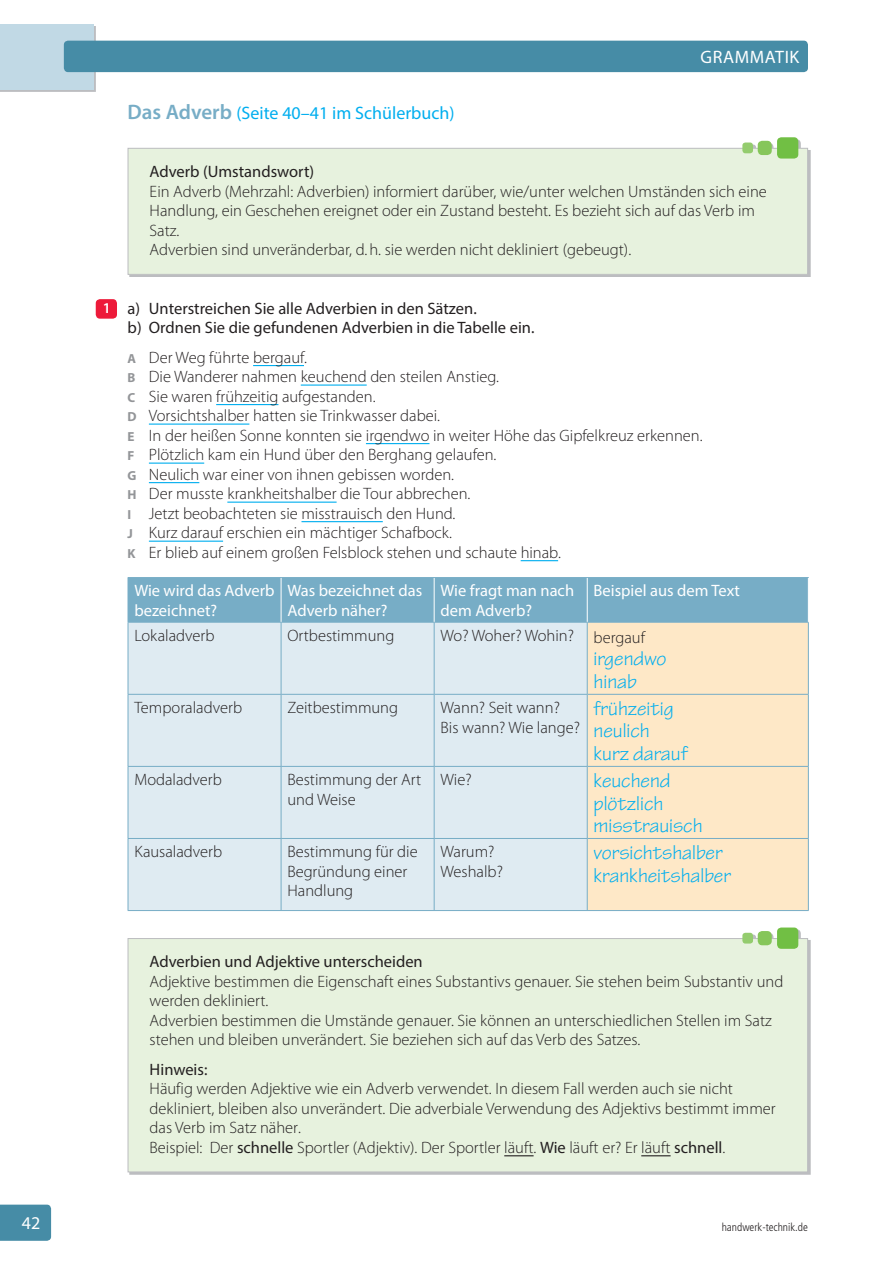
<style>
.page{position:relative;width:893px;height:1265px;background:#fff}
.page>*{position:absolute;margin:0;border:0;box-sizing:border-box;transform-origin:0 0}
.t1{font:21px/22.5px "Tekton Pro";color:#00aeef}
.t2{font:18px "Myriad Pro";color:#00aeef}
.t3{font:18px "Myriad Pro";letter-spacing:.03em;color:#fff}
.t4{font:300 16.5px/19.5px "Myriad Pro";color:#231f20}
.t5{font:16.5px/19.5px "Myriad Pro";color:#fff}
.t6{font:16.5px/19.5px "Myriad Pro";color:#231f20}
.t7{font:600 15px "Myriad Pro";color:#fff}
.t8{font:300 condensed 11.25px "Frutiger LT Std";color:#231f20}
.s1{font-weight:600;font-size:21px;color:#77adc6}
.s2{font-weight:400}
.s3{font-weight:700;font-size:13.2px;color:#939598}
</style>
<div class="page">
<div style="left:0;top:1204px;width:51px;height:36px;background:#468ca6"></div>
<div style="left:0;top:24px;width:94px;height:66px;background:#c1d9e5"></div>
<div style="left:64px;top:41px;width:744px;height:31px;background:#468ca6;border-radius:4px"></div>
<hr style="left:253px;top:365px;width:51px;height:1px;background:#00aeef">
<hr style="left:301px;top:384px;width:66px;height:1px;background:#00aeef">
<hr style="left:216px;top:404px;width:62px;height:1px;background:#00aeef">
<hr style="left:149px;top:423px;width:100px;height:1px;background:#00aeef">
<hr style="left:366px;top:443px;width:63px;height:1px;background:#00aeef">
<hr style="left:149px;top:462px;width:55px;height:1px;background:#00aeef">
<hr style="left:149px;top:482px;width:50px;height:1px;background:#00aeef">
<hr style="left:227px;top:501px;width:110px;height:1px;background:#00aeef">
<hr style="left:301px;top:521px;width:82px;height:1px;background:#00aeef">
<hr style="left:149px;top:540px;width:74px;height:1px;background:#00aeef">
<hr style="left:521px;top:560px;width:37px;height:1px;background:#00aeef">
<img style="left:130px;top:139px;width:680px;height:138px">
<div style="left:128px;top:148px;width:680px;height:126px;background:#e7f2de"></div>
<div style="left:128px;top:148px;width:680px;height:127px;border:1px solid #bcbdc0"></div>
<div style="left:777px;top:137px;width:21px;height:21px;background:#71bf44;border-radius:4px"></div>
<div style="left:758px;top:141px;width:14px;height:14px;background:#86c65a;border-radius:4px"></div>
<div style="left:742px;top:142px;width:11px;height:11px;background:#94cc6e;border-radius:3px"></div>
<div style="left:129px;top:578px;width:679px;height:43px;background:#77adc6"></div>
<div style="left:129px;top:622px;width:458px;height:288px;background:#dfebf2"></div>
<div style="left:588px;top:622px;width:220px;height:288px;background:#fee8c7"></div>
<hr style="left:128px;top:577px;width:153px;height:1px;background:#77adc6">
<hr style="left:128px;top:578px;width:1px;height:43px;background:#77adc6">
<hr style="left:281px;top:577px;width:528px;height:1px;background:#77adc6">
<hr style="left:128px;top:621px;width:153px;height:1px;background:#77adc6">
<hr style="left:128px;top:622px;width:1px;height:71px;background:#77adc6">
<hr style="left:281px;top:621px;width:153px;height:1px;background:#77adc6">
<hr style="left:281px;top:622px;width:1px;height:71px;background:#77adc6">
<hr style="left:434px;top:621px;width:153px;height:1px;background:#77adc6">
<hr style="left:434px;top:622px;width:1px;height:71px;background:#77adc6">
<hr style="left:587px;top:621px;width:222px;height:1px;background:#77adc6">
<hr style="left:587px;top:622px;width:1px;height:71px;background:#77adc6">
<hr style="left:808px;top:622px;width:1px;height:71px;background:#77adc6">
<hr style="left:128px;top:693px;width:153px;height:1px;background:#77adc6">
<hr style="left:128px;top:694px;width:1px;height:72px;background:#77adc6">
<hr style="left:281px;top:693px;width:153px;height:1px;background:#77adc6">
<hr style="left:281px;top:694px;width:1px;height:72px;background:#77adc6">
<hr style="left:434px;top:693px;width:153px;height:1px;background:#77adc6">
<hr style="left:434px;top:694px;width:1px;height:72px;background:#77adc6">
<hr style="left:587px;top:693px;width:222px;height:1px;background:#77adc6">
<hr style="left:587px;top:694px;width:1px;height:72px;background:#77adc6">
<hr style="left:808px;top:694px;width:1px;height:72px;background:#77adc6">
<hr style="left:128px;top:766px;width:153px;height:1px;background:#77adc6">
<hr style="left:128px;top:766px;width:1px;height:72px;background:#77adc6">
<hr style="left:281px;top:766px;width:153px;height:1px;background:#77adc6">
<hr style="left:281px;top:766px;width:1px;height:72px;background:#77adc6">
<hr style="left:434px;top:766px;width:153px;height:1px;background:#77adc6">
<hr style="left:434px;top:766px;width:1px;height:72px;background:#77adc6">
<hr style="left:587px;top:766px;width:222px;height:1px;background:#77adc6">
<hr style="left:587px;top:766px;width:1px;height:72px;background:#77adc6">
<hr style="left:808px;top:766px;width:1px;height:72px;background:#77adc6">
<hr style="left:128px;top:838px;width:153px;height:1px;background:#77adc6">
<hr style="left:128px;top:838px;width:1px;height:72px;background:#77adc6">
<hr style="left:281px;top:838px;width:153px;height:1px;background:#77adc6">
<hr style="left:281px;top:838px;width:1px;height:72px;background:#77adc6">
<hr style="left:434px;top:838px;width:153px;height:1px;background:#77adc6">
<hr style="left:434px;top:838px;width:1px;height:72px;background:#77adc6">
<hr style="left:587px;top:838px;width:222px;height:1px;background:#77adc6">
<hr style="left:587px;top:838px;width:1px;height:72px;background:#77adc6">
<hr style="left:808px;top:838px;width:1px;height:72px;background:#77adc6">
<hr style="left:128px;top:910px;width:681px;height:1px;background:#77adc6">
<hr style="left:281px;top:578px;width:1px;height:43px;background:#fff">
<hr style="left:434px;top:578px;width:1px;height:43px;background:#fff">
<hr style="left:587px;top:578px;width:1px;height:43px;background:#fff">
<img style="left:130px;top:929px;width:680px;height:245px">
<div style="left:128px;top:938px;width:680px;height:233px;background:#e7f2de"></div>
<hr style="left:504px;top:1155px;width:30px;height:1px;background:#231f20">
<hr style="left:641px;top:1155px;width:30px;height:1px;background:#231f20">
<div style="left:128px;top:938px;width:680px;height:234px;border:1px solid #bcbdc0"></div>
<div style="left:777px;top:927px;width:21px;height:21px;background:#71bf44;border-radius:4px"></div>
<div style="left:758px;top:930px;width:14px;height:15px;background:#86c65a;border-radius:4px"></div>
<div style="left:742px;top:932px;width:11px;height:11px;background:#94cc6e;border-radius:3px"></div>
<div style="left:96px;top:299px;width:21px;height:19px;background:#ed1a3a;border-radius:4px"></div>
<p class="t3" style="left:22px;top:1215px;width:20px">42</p>
<p class="t7" style="left:103px;top:302px;width:10px">1</p>
<p class="t2" style="left:128px;top:106px;width:329px"><span class="s1">Das Adverb</span> (Seite 40–41 im Schülerbuch)</p>
<p class="t3" style="left:701px;top:50px;width:100px">GRAMMATIK</p>
<p class="t4" style="left:150px;top:163px;width:619px"><span class="s2">Adverb (Umstandswort)<br></span>Ein Adverb (Mehrzahl: Adverbien) informiert darüber, wie/unter welchen Umständen sich eine Handlung, ein Geschehen ereignet oder ein Zustand besteht. Es bezieht sich auf das Verb im Satz.<br>Adverbien sind unveränderbar, d. h. sie werden nicht dekliniert (gebeugt).</p>
<p class="t6" style="left:128px;top:300px;width:408px">a) Unterstreichen Sie alle Adverbien in den Sätzen.<br>b) Ordnen Sie die gefundenen Adverbien in die Tabelle ein.</p>
<p class="t4" style="left:128px;top:348px;width:577px"><span class="s3">A</span> Der Weg führte bergauf.<br><span class="s3">B</span> Die Wanderer nahmen keuchend den steilen Anstieg.<br><span class="s3">C</span> Sie waren frühzeitig aufgestanden.<br><span class="s3">D</span> Vorsichtshalber hatten sie Trinkwasser dabei.<br><span class="s3">E</span> In der heißen Sonne konnten sie irgendwo in weiter Höhe das Gipfelkreuz erkennen.<br><span class="s3">F</span> Plötzlich kam ein Hund über den Berghang gelaufen.<br><span class="s3">G</span> Neulich war einer von ihnen gebissen worden.<br><span class="s3">H</span> Der musste krankheitshalber die Tour abbrechen.<br><span class="s3">I</span> Jetzt beobachteten sie misstrauisch den Hund.<br><span class="s3">J</span> Kurz darauf erschien ein mächtiger Schafbock.<br><span class="s3">K</span> Er blieb auf einem großen Felsblock stehen und schaute hinab.</p>
<p class="t5" style="left:134px;top:582px;width:142px">Wie wird das Adverb bezeichnet?</p>
<p class="t5" style="left:287px;top:582px;width:136px">Was bezeichnet das<br>Adverb näher?</p>
<p class="t5" style="left:441px;top:582px;width:135px">Wie fragt man nach dem Adverb?</p>
<p class="t5" style="left:594px;top:582px;width:148px">Beispiel aus dem Text</p>
<p class="t4" style="left:134px;top:627px;width:82px">Lokaladverb</p>
<p class="t4" style="left:287px;top:627px;width:108px">Ortbestimmung</p>
<p class="t4" style="left:441px;top:627px;width:206px">Wo? Woher? Wohin? bergauf</p>
<p class="t1" style="left:594px;top:649px;width:74px">irgendwo hinab</p>
<p class="t4" style="left:134px;top:699px;width:109px">Temporaladverb</p>
<p class="t4" style="left:287px;top:699px;width:112px">Zeitbestimmung</p>
<p class="t4" style="left:441px;top:699px;width:141px">Wann? Seit wann?<br>Bis wann? Wie lange?</p>
<p class="t1" style="left:594px;top:699px;width:96px">frühzeitig neulich kurz darauf</p>
<p class="t4" style="left:134px;top:771px;width:89px">Modaladverb</p>
<p class="t4" style="left:287px;top:771px;width:135px">Bestimmung der Art und Weise</p>
<p class="t4" style="left:441px;top:771px;width:33px">Wie?</p>
<p class="t1" style="left:594px;top:771px;width:110px">keuchend plötzlich misstrauisch</p>
<p class="t4" style="left:134px;top:843px;width:89px">Kausaladverb</p>
<p class="t4" style="left:287px;top:843px;width:132px">Bestimmung für die<br>Begründung einer<br>Handlung</p>
<p class="t4" style="left:441px;top:843px;width:64px">Warum?<br>Weshalb?</p>
<p class="t1" style="left:594px;top:843px;width:139px">vorsichtshalber krankheitshalber</p>
<p class="t4" style="left:150px;top:953px;width:635px"><span class="s2">Adverbien und Adjektive unterscheiden<br></span>Adjektive bestimmen die Eigenschaft eines Substantivs genauer. Sie stehen beim Substantiv und werden dekliniert.<br>Adverbien bestimmen die Umstände genauer. Sie können an unterschiedlichen Stellen im Satz stehen und bleiben unverändert. Sie beziehen sich auf das Verb des Satzes.</p>
<p class="t4" style="left:150px;top:1060px;width:628px"><span class="s2">Hinweis:<br></span>Häufig werden Adjektive wie ein Adverb verwendet. In diesem Fall werden auch sie nicht dekliniert, bleiben also unverändert. Die adverbiale Verwendung des Adjektivs bestimmt immer das Verb im Satz näher.<br>Beispiel: Der <span class="s2">schnelle</span> Sportler (Adjektiv). Der Sportler läuft. <span class="s2">Wie</span> läuft er? Er läuft <span class="s2">schnell</span>.</p>
<p class="t8" style="left:722px;top:1222px;width:88px">handwerk-technik.de</p>
</div>
